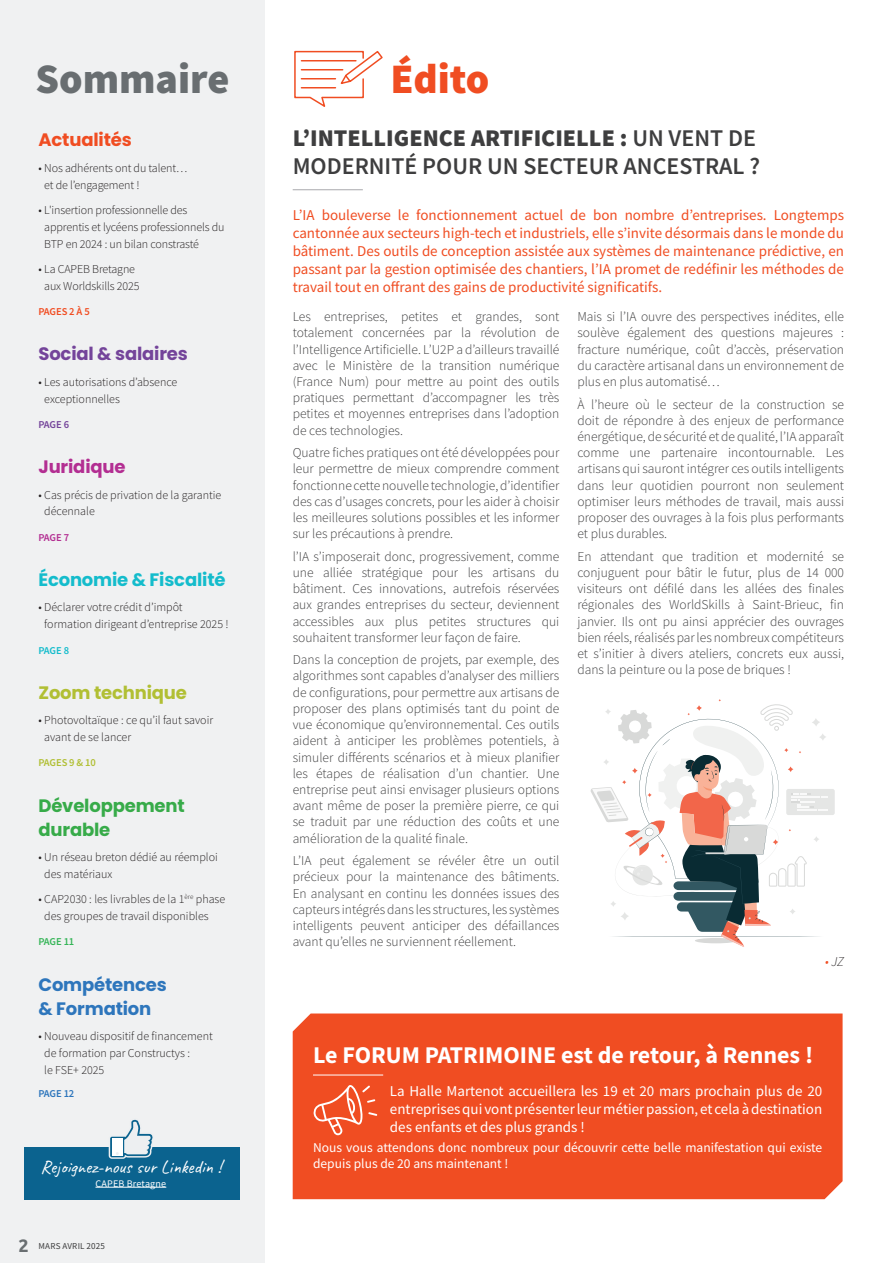
<style>
.page{position:relative;width:893px;height:1263px;background:#fff}
.page>*{position:absolute;margin:0;border:0;box-sizing:border-box;transform-origin:0 0}
.t1{font:900 42px "Source Sans Pro";color:#696e71}
.Titre_Rubrique{font:900 42px "Source Sans Pro";letter-spacing:-.005em;color:#f04d22}
.Titre_article{font:600 24px/28.8px "Source Sans Pro";color:#3e3e3f}
.Titre_article-2{font:700 24px "Source Sans Pro";color:#fff}
.t2{font:18.75px "Caveat";color:#fff}
.t3{font:700 18px/24px "Poppins";letter-spacing:-.01em;color:#2e76bc}
.t4{font:700 18px/24px "Poppins";letter-spacing:-.01em;color:#37ab49}
.t5{font:700 18px "Poppins";letter-spacing:-.01em;color:#14bccc}
.t6{font:700 18px "Poppins";letter-spacing:-.01em;color:#74449a}
.t7{font:700 18px "Poppins";letter-spacing:-.01em;color:#b1bf34}
.t8{font:700 18px "Poppins";letter-spacing:-.01em;color:#f04d22}
.t9{font:700 18px "Poppins";letter-spacing:-.01em;color:#b32e92}
.t10{font:700 18px "Ubuntu";color:#696e71}
.Chapo_Actu_Régionales{font:15px/18px "Source Sans Pro";color:#f04d22;text-align:justify}
.Chapo_Actu_Régionales-2{font:15px/18px "Source Sans Pro";color:#fff;text-align:justify}
.Body{font:300 13.5px/16.2px "Source Sans Pro";color:#3e3e3f;text-align:justify}
.Chapo_Actu_Régionales-3{font:13.5px/16.2px "Source Sans Pro";color:#fff}
.t11{font:italic 300 13.5px "Source Sans Pro";color:#231f20}
.t12{font:300 12px/16.8px "Source Sans Pro";color:#231f20}
.t13{font:600 10.5px "Source Sans Pro";letter-spacing:-.01em;color:#b1bf34}
.t14{font:600 10.5px "Source Sans Pro";letter-spacing:-.015em;color:#f04d22}
.t15{font:600 10.5px "Source Sans Pro";letter-spacing:-.015em;color:#36b558}
.t16{font:600 10.5px "Source Sans Pro";letter-spacing:-.015em;color:#2e76bc}
.t17{font:600 10.5px "Source Sans Pro";color:#74449a}
.t18{font:600 10.5px "Source Sans Pro";color:#b32e92}
.t19{font:600 10.5px "Source Sans Pro";color:#14bccc}
.t20{font:10.05px "Source Sans Pro";letter-spacing:.02em;color:#fff}
.t21{font:9px "Source Sans Pro";letter-spacing:.025em;color:#3e3e3f}
.s1{font-weight:900}
.s2{color:#f04d22}
</style>
<div class="page">
<div style="left:0;top:0;width:265px;height:1263px;background:#f0f1f2"></div>
<svg style="left:294px;top:50px;width:89px;height:57px"></svg>
<div style="left:293px;top:1013px;width:550px;height:186px;background:#f04d22"></div>
<div style="left:786px;top:789px;width:49px;height:26px;background:#e5e6e5;border-radius:2px"></div>
<svg style="left:591px;top:699px;width:237px;height:248px"></svg>
<hr style="left:313px;top:1075px;width:70px;height:1px;background:#fff">
<svg style="left:313px;top:1085px;width:64px;height:50px;background:#f26945"></svg>
<hr style="left:293px;top:189px;width:70px;height:1px;background:#a8a9ad">
<div style="left:25px;top:1147px;width:215px;height:52px;background:#0b638f"></div>
<hr style="left:95px;top:1187px;width:71px;height:1px;background:#fff">
<svg style="left:109px;top:1119px;width:44px;height:40px"></svg>
<p class="t1" style="left:36px;top:50px;width:195px">Sommaire</p>
<p class="Titre_Rubrique" style="left:390px;top:50px;width:100px">Édito</p>
<p class="Titre_article" style="left:293px;top:123px;width:469px"><span class="s1">L’INTELLIGENCE ARTIFICIELLE :</span> UN VENT DE<br>MODERNITÉ POUR UN SECTEUR ANCESTRAL ?</p>
<p class="Chapo_Actu_Régionales" style="left:293px;top:206px;width:553px">L’IA bouleverse le fonctionnement actuel de bon nombre d’entreprises. Longtemps cantonnée aux secteurs high-tech et industriels, elle s’invite désormais dans le monde du bâtiment. Des outils de conception assistée aux systèmes de maintenance prédictive, en passant par la gestion optimisée des chantiers, l’IA promet de redéfinir les méthodes de travail tout en offrant des gains de productivité significatifs.</p>
<p class="Body" style="left:293px;top:308px;width:268px">Les entreprises, petites et grandes, sont totalement concernées par la révolution de l’Intelligence Artificielle. L’U2P a d’ailleurs travaillé avec le Ministère de la transition numérique (France Num) pour mettre au point des outils pratiques permettant d’accompagner les très petites et moyennes entreprises dans l’adoption de ces technologies.</p>
<p class="Body" style="left:293px;top:444px;width:268px">Quatre fiches pratiques ont été développées pour leur permettre de mieux comprendre comment fonctionne cette nouvelle technologie, d’identifier des cas d’usages concrets, pour les aider à choisir les meilleures solutions possibles et les informer sur les précautions à prendre.</p>
<p class="Body" style="left:293px;top:548px;width:268px">l’IA s’imposerait donc, progressivement, comme une alliée stratégique pour les artisans du bâtiment. Ces innovations, autrefois réservées aux grandes entreprises du secteur, deviennent accessibles aux plus petites structures qui souhaitent transformer leur façon de faire.</p>
<p class="Body" style="left:293px;top:652px;width:268px">Dans la conception de projets, par exemple, des algorithmes sont capables d’analyser des milliers de configurations, pour permettre aux artisans de proposer des plans optimisés tant du point de vue économique qu’environnemental. Ces outils aident à anticiper les problèmes potentiels, à simuler différents scénarios et à mieux planifier les étapes de réalisation d’un chantier. Une entreprise peut ainsi envisager plusieurs options avant même de poser la première pierre, ce qui se traduit par une réduction des coûts et une amélioration de la qualité finale.</p>
<p class="Body" style="left:293px;top:852px;width:268px">L’IA peut également se révéler être un outil précieux pour la maintenance des bâtiments.<br>En analysant en continu les données issues des capteurs intégrés dans les structures, les systèmes intelligents peuvent anticiper des défaillances avant qu’elles ne surviennent réellement.</p>
<p class="t8" style="left:38px;top:130px;width:95px">Actualités</p>
<p class="t12" style="left:44px;top:159px;width:145px;text-indent:-6px">• Nos adhérents ont du talent… et de l’engagement !</p>
<p class="t12" style="left:44px;top:202px;width:182px;text-indent:-6px">• L'insertion professionnelle des apprentis et lycéens professionnels du<br>BTP en 2024 : un bilan constrasté</p>
<p class="t12" style="left:38px;top:261px;width:102px;text-align:center">• La CAPEB Bretagne aux Worldskills 2025</p>
<p class="t14" style="left:38px;top:305px;width:53px">PAGES 2 À 5</p>
<p class="t6" style="left:38px;top:344px;width:151px">Social &amp; salaires</p>
<p class="t12" style="left:44px;top:373px;width:135px;text-indent:-6px">• Les autorisations d’absence exceptionnelles</p>
<p class="t17" style="left:38px;top:417px;width:32px">PAGE 6</p>
<p class="t9" style="left:38px;top:456px;width:89px">Juridique</p>
<p class="t12" style="left:44px;top:486px;width:179px;text-indent:-6px">• Cas précis de privation de la garantie décennale</p>
<p class="t18" style="left:38px;top:530px;width:32px">PAGE 7</p>
<p class="t5" style="left:38px;top:569px;width:189px">Économie &amp; Fiscalité</p>
<p class="t12" style="left:44px;top:599px;width:186px;text-indent:-6px">• Déclarer votre crédit d’impôt formation dirigeant d’entreprise 2025 !</p>
<p class="t19" style="left:38px;top:643px;width:32px">PAGE 8</p>
<p class="t7" style="left:38px;top:682px;width:150px">Zoom technique</p>
<p class="t12" style="left:44px;top:712px;width:171px;text-indent:-6px">• Photovoltaïque : ce qu’il faut savoir avant de se lancer</p>
<p class="t13" style="left:38px;top:756px;width:59px">PAGES 9 &amp; 10</p>
<p class="t4" style="left:38px;top:793px;width:148px">Développement durable</p>
<p class="t12" style="left:44px;top:848px;width:175px;text-indent:-6px">• Un réseau breton dédié au réemploi des matériaux</p>
<p class="t12" style="left:44px;top:891px;width:182px;text-indent:-6px">• CAP2030 : les livrables de la 1<sup>ère</sup> phase des groupes de travail disponibles</p>
<p class="t15" style="left:38px;top:935px;width:37px">PAGE 11</p>
<p class="t3" style="left:38px;top:972px;width:130px">Compétences &amp; Formation</p>
<p class="t12" style="left:44px;top:1027px;width:170px;text-indent:-6px">• Nouveau dispositif de financement de formation par Constructys :<br>le FSE+ 2025</p>
<p class="t16" style="left:38px;top:1087px;width:37px">PAGE 12</p>
<p class="Body" style="left:577px;top:308px;width:268px">Mais si l’IA ouvre des perspectives inédites, elle soulève également des questions majeures : fracture numérique, coût d’accès, préservation du caractère artisanal dans un environnement de plus en plus automatisé…</p>
<p class="Body" style="left:577px;top:396px;width:268px">À l’heure où le secteur de la construction se doit de répondre à des enjeux de performance énergétique, de sécurité et de qualité, l’IA apparaît comme une partenaire incontournable. Les artisans qui sauront intégrer ces outils intelligents dans leur quotidien pourront non seulement optimiser leurs méthodes de travail, mais aussi proposer des ouvrages à la fois plus performants et plus durables.</p>
<p class="Body" style="left:577px;top:548px;width:268px">En attendant que tradition et modernité se conjuguent pour bâtir le futur, plus de 14 000 visiteurs ont défilé dans les allées des finales régionales des WorldSkills à Saint-Brieuc, fin janvier. Ils ont pu ainsi apprécier des ouvrages bien réels, réalisés par les nombreux compétiteurs et s’initier à divers ateliers, concrets eux aussi, dans la peinture ou la pose de briques !</p>
<p class="t11" style="left:825px;top:952px;width:21px"><span class="s2">•</span>JZ</p>
<p class="Titre_article-2" style="left:313px;top:1038px;width:502px">Le FORUM PATRIMOINE est de retour, à Rennes !</p>
<p class="Chapo_Actu_Régionales-2" style="left:390px;top:1081px;width:434px">La Halle Martenot accueillera les 19 et 20 mars prochain plus de 20 entreprises qui vont présenter leur métier passion, et cela à destination des enfants et des plus grands !</p>
<p class="Chapo_Actu_Régionales-3" style="left:313px;top:1139px;width:511px">Nous vous attendons donc nombreux pour découvrir cette belle manifestation qui existe depuis plus de 20 ans maintenant !</p>
<p class="t2" style="left:40px;top:1155px;width:182px">Rejoignez-nous sur Linkedin !</p>
<p class="t20" style="left:95px;top:1177px;width:72px">CAPEB Bretagne</p>
<h3 class="t10" style="left:18px;top:1235px;width:12px">2</h3>
<p class="t21" style="left:38px;top:1240px;width:68px">MARS AVRIL 2025</p>
</div>
